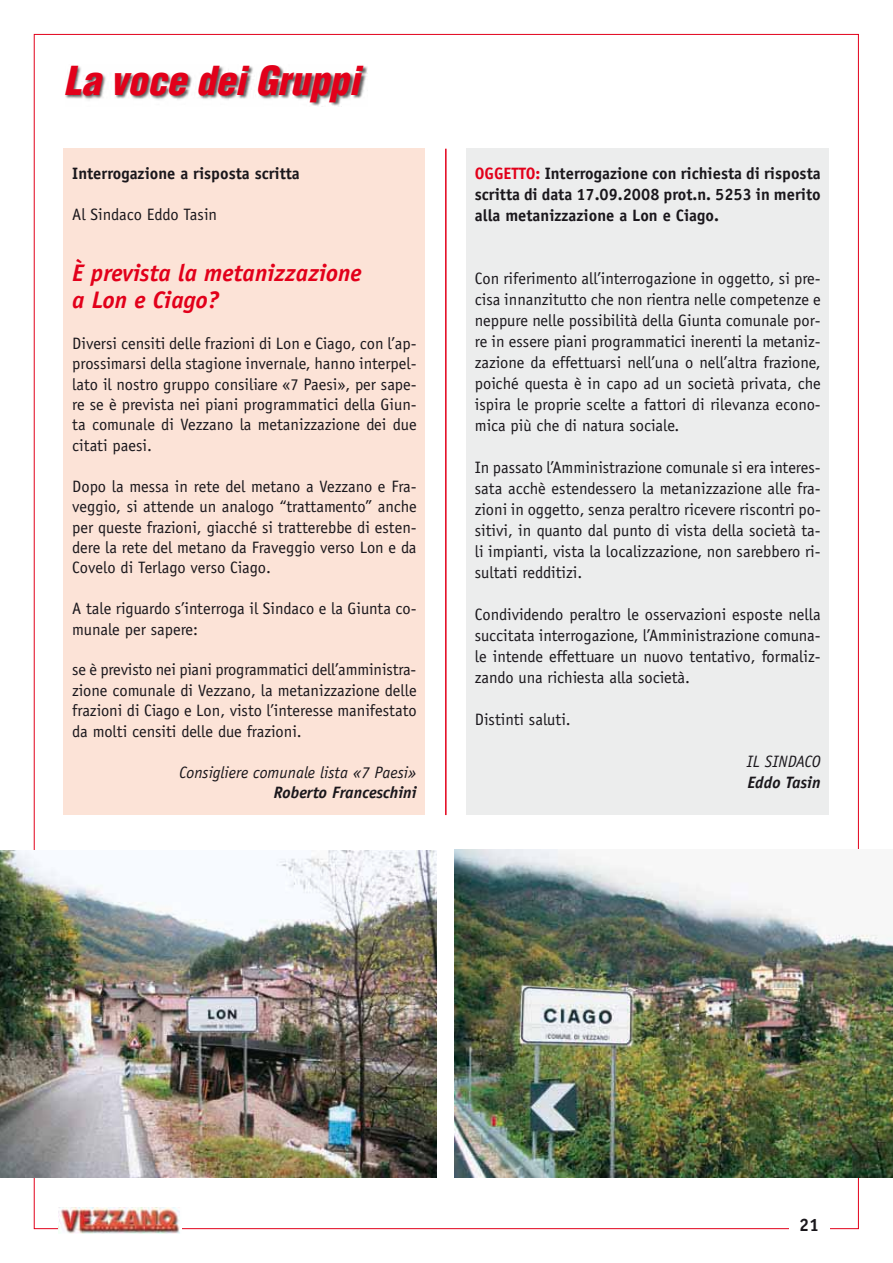
<style>
.page{position:relative;width:893px;height:1263px;background:#fff}
.page>*{position:absolute;margin:0;border:0;box-sizing:border-box;transform-origin:0 0}
.t1{font:italic 900 condensed 39px "Helvetica";color:#e2001a}
.t2{font:italic 700 24px/27.2px "Officina Sans";color:#e2001a}
.t3{font:700 18px "Officina Sans";color:#1a171c}
.t4{font:16.5px/21px "Officina Sans";color:#1a171c;text-align:justify}
.t5{font:700 16.5px/21px "Officina Sans";color:#1a171c;text-align:justify}
.t6{font:italic 16.5px "Officina Sans";color:#1a171c}
.t7{font:italic 700 16.5px "Officina Sans";color:#1a171c}
.s1{color:#e2001a}
</style>
<div class="page">
<img style="left:59px;top:1208px;width:121px;height:26px">
<div style="left:64px;top:149px;width:361px;height:666px;background:#fce3d7"></div>
<img style="left:65px;top:65px;width:303px;height:41px">
<hr style="left:445px;top:149px;width:2px;height:666px;background:#e2001a">
<div style="left:466px;top:149px;width:363px;height:666px;background:#eceded"></div>
<img style="left:454px;top:849px;width:439px;height:329px">
<img style="left:0;top:850px;width:437px;height:328px">
<h1 class="t1" style="left:64px;top:66px;width:297px">La voce dei Gruppi</h1>
<p class="t5" style="left:72px;top:164px;width:229px">Interrogazione a risposta scritta</p>
<p class="t4" style="left:72px;top:205px;width:146px">Al Sindaco Eddo Tasin</p>
<h2 class="t2" style="left:72px;top:261px;width:291px">È prevista la metanizzazione a Lon e Ciago?</h2>
<p class="t4" style="left:72px;top:334px;width:346px;line-height:20.4px">Diversi censiti delle frazioni di Lon e Ciago, con l’ap&shy;prossimarsi della stagione invernale, hanno interpel&shy;lato il nostro gruppo consiliare «7 Paesi», per sape&shy;re se è prevista nei piani programmatici della Giun&shy;ta comunale di Vezzano la metanizzazione dei due citati paesi.</p>
<p class="t4" style="left:72px;top:477px;width:346px;line-height:20.4px">Dopo la messa in rete del metano a Vezzano e Fra&shy;veggio, si attende un analogo “trattamento” anche per queste frazioni, giacché si tratterebbe di esten&shy;dere la rete del metano da Fraveggio verso Lon e da Covelo di Terlago verso Ciago.</p>
<p class="t4" style="left:72px;top:600px;width:346px;line-height:20.4px">A tale riguardo s’interroga il Sindaco e la Giunta co&shy;munale per sapere:</p>
<p class="t4" style="left:72px;top:661px;width:346px;line-height:20.4px">se è previsto nei piani programmatici dell’amministra&shy;zione comunale di Vezzano, la metanizzazione delle frazioni di Ciago e Lon, visto l’interesse manifestato da molti censiti delle due frazioni.</p>
<p class="t6" style="left:179px;top:765px;width:239px">Consigliere comunale lista «7 Paesi»</p>
<p class="t7" style="left:274px;top:786px;width:145px">Roberto Franceschini</p>
<p class="t5" style="left:475px;top:164px;width:347px"><span class="s1">OGGETTO:</span> Interrogazione con richiesta di risposta scritta di data 17.09.2008 prot.n. 5253 in merito alla metanizzazione a Lon e Ciago.</p>
<p class="t4" style="left:475px;top:269px;width:347px">Con riferimento all’interrogazione in oggetto, si pre&shy;cisa innanzitutto che non rientra nelle competenze e neppure nelle possibilità della Giunta comunale por&shy;re in essere piani programmatici inerenti la metaniz&shy;zazione da effettuarsi nell’una o nell’altra frazione, poiché questa è in capo ad un società privata, che ispira le proprie scelte a fattori di rilevanza econo&shy;mica più che di natura sociale.</p>
<p class="t4" style="left:475px;top:458px;width:347px">In passato l’Amministrazione comunale si era interes&shy;sata acchè estendessero la metanizzazione alle fra&shy;zioni in oggetto, senza peraltro ricevere riscontri po&shy;sitivi, in quanto dal punto di vista della società ta&shy;li impianti, vista la localizzazione, non sarebbero ri&shy;sultati redditizi.</p>
<p class="t4" style="left:475px;top:605px;width:347px">Condividendo peraltro le osservazioni esposte nella succitata interrogazione, l’Amministrazione comuna&shy;le intende effettuare un nuovo tentativo, formaliz&shy;zando una richiesta alla società.</p>
<p class="t4" style="left:475px;top:710px;width:97px">Distinti saluti.</p>
<p class="t6" style="left:747px;top:755px;width:75px">IL SINDACO</p>
<p class="t7" style="left:747px;top:776px;width:75px">Eddo Tasin</p>
<p class="t3" style="left:799px;top:1218px;width:22px">21</p>
</div>
